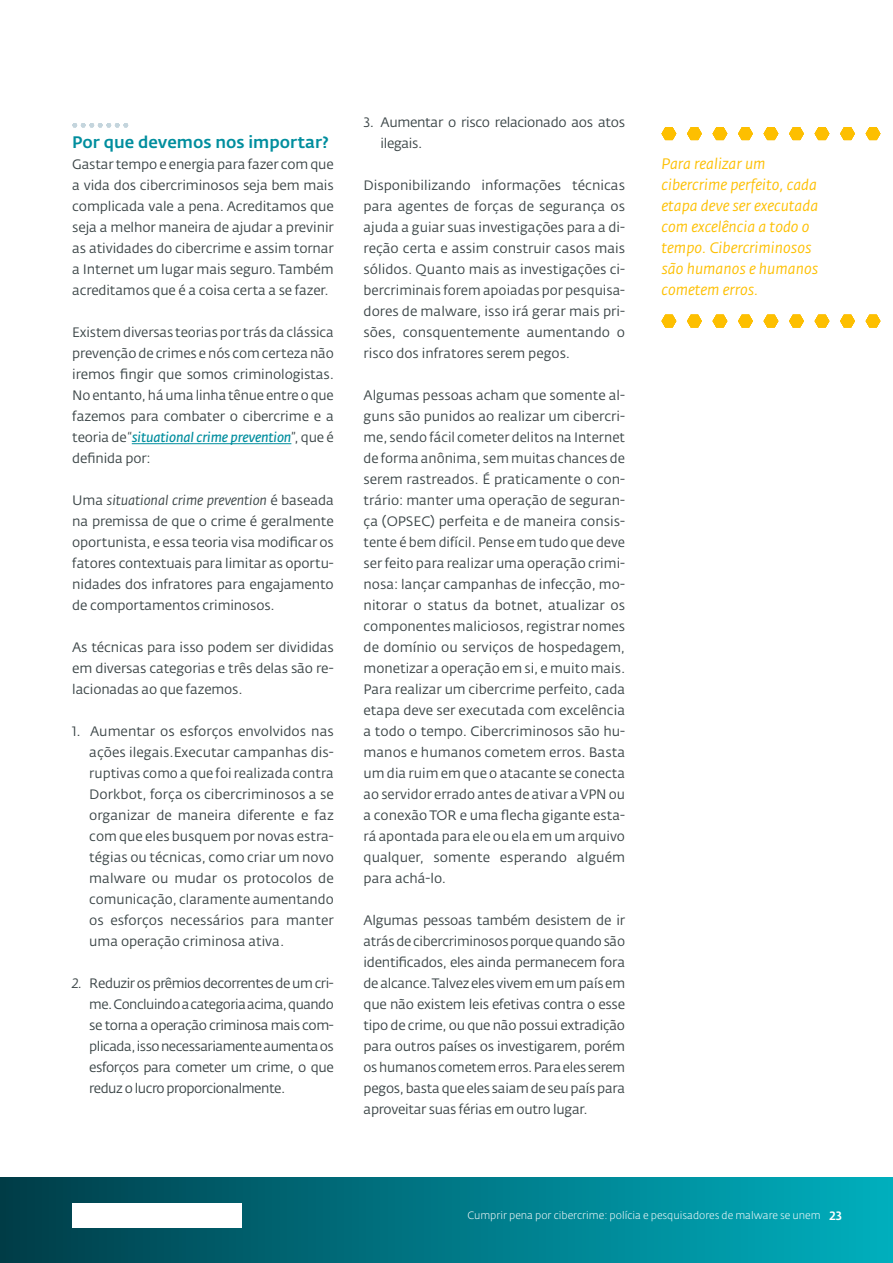
<style>
.page{position:relative;width:893px;height:1263px;background:#fff}
.page>*{position:absolute;margin:0;border:0;box-sizing:border-box;transform-origin:0 0}
.t1{font:500 16.5px "Fedra Sans Alt Pro";color:#008e9e}
.t2{font:italic 15px/21px "Fedra Sans Alt Pro";color:#fdbf00}
.t3{font:13.5px/21px "Fedra Sans Alt Pro";letter-spacing:-.01em;color:#3a4446;text-align:justify}
.t4{font:500 12px "Fedra Sans Alt Pro";color:#fff}
.t5{font:300 10.5px "Fedra Sans Alt Pro";color:#fff}
.s1{font-weight:600;font-style:italic;color:#008e9e}
.s2{font-style:italic}
</style>
<div class="page">
<hr style="left:132px;top:443px;width:159px;height:1px;background:#008e9e">
<svg style="left:72px;top:123px;width:56px;height:4px"></svg>
<div style="left:0;top:1178px;width:893px;height:85px;background:linear-gradient(to right,#003e4a,#00b0bf)"></div>
<img style="left:72px;top:1203px;width:169px;height:24px">
<svg style="left:661px;top:315px;width:15px;height:12px"></svg>
<svg style="left:687px;top:315px;width:15px;height:12px"></svg>
<svg style="left:713px;top:315px;width:14px;height:12px"></svg>
<svg style="left:738px;top:315px;width:15px;height:12px"></svg>
<svg style="left:764px;top:315px;width:14px;height:12px"></svg>
<svg style="left:789px;top:315px;width:15px;height:12px"></svg>
<svg style="left:815px;top:315px;width:14px;height:12px"></svg>
<svg style="left:840px;top:315px;width:15px;height:12px"></svg>
<svg style="left:866px;top:315px;width:14px;height:12px"></svg>
<svg style="left:661px;top:127px;width:15px;height:13px"></svg>
<svg style="left:687px;top:127px;width:15px;height:13px"></svg>
<svg style="left:713px;top:127px;width:14px;height:13px"></svg>
<svg style="left:738px;top:127px;width:15px;height:13px"></svg>
<svg style="left:764px;top:127px;width:14px;height:13px"></svg>
<svg style="left:789px;top:127px;width:15px;height:13px"></svg>
<svg style="left:815px;top:127px;width:14px;height:13px"></svg>
<svg style="left:840px;top:127px;width:15px;height:13px"></svg>
<svg style="left:866px;top:127px;width:14px;height:13px"></svg>
<p class="t1" style="left:72px;top:132px;width:258px">Por que devemos nos importar?</p>
<p class="t3" style="left:72px;top:154px;width:263px">Gastar tempo e energia para fazer com que a vida dos cibercriminosos seja bem mais complicada vale a pena. Acreditamos que seja a melhor maneira de ajudar a previnir as atividades do cibercrime e assim tornar a Internet um lugar mais seguro. Também acreditamos que é a coisa certa a se fazer.</p>
<p class="t3" style="left:72px;top:322px;width:263px">Existem diversas teorias por trás da clássica prevenção de crimes e nós com certeza não iremos fingir que somos criminologistas.<br>No entanto, há uma linha tênue entre o que fazemos para combater o cibercrime e a teoria de “<span class="s1">situational crime prevention</span>”, que é definida por:</p>
<p class="t3" style="left:72px;top:490px;width:263px">Uma <span class="s2">situational crime prevention</span> é baseada na premissa de que o crime é geralmente oportunista, e essa teoria visa modificar os fatores contextuais para limitar as oportu&shy;nidades dos infratores para engajamento de comportamentos criminosos.</p>
<p class="t3" style="left:72px;top:637px;width:263px">As técnicas para isso podem ser divididas em diversas categorias e três delas são re&shy;lacionadas ao que fazemos.</p>
<p class="t3" style="left:89px;top:721px;width:246px;text-indent:-17px">1. Aumentar os esforços envolvidos nas ações ilegais.Executar campanhas dis&shy;ruptivas como a que foi realizada contra Dorkbot, força os cibercriminosos a se organizar de maneira diferente e faz com que eles busquem por novas estra&shy;tégias ou técnicas, como criar um novo malware ou mudar os protocolos de comunicação, claramente aumentando os esforços necessários para manter uma operação criminosa ativa.</p>
<p class="t3" style="left:89px;top:973px;width:246px;text-indent:-17px"><span class="s2">2.</span> Reduzir os prêmios decorrentes de um cri&shy;me. Concluindo a categoria acima, quando se torna a operação criminosa mais com&shy;plicada, isso necessariamente aumenta os esforços para cometer um crime, o que reduz o lucro proporcionalmente.</p>
<p class="t3" style="left:381px;top:112px;width:246px;text-indent:-17px">3. Aumentar o risco relacionado aos atos ilegais.</p>
<p class="t3" style="left:364px;top:175px;width:263px">Disponibilizando informações técnicas para agentes de forças de segurança os ajuda a guiar suas investigações para a di&shy;reção certa e assim construir casos mais sólidos. Quanto mais as investigações ci&shy;bercriminais forem apoiadas por pesquisa&shy;dores de malware, isso irá gerar mais pri&shy;sões, consquentemente aumentando o risco dos infratores serem pegos.</p>
<p class="t3" style="left:364px;top:385px;width:263px">Algumas pessoas acham que somente al&shy;guns são punidos ao realizar um cibercri&shy;me, sendo fácil cometer delitos na Internet de forma anônima, sem muitas chances de serem rastreados. É praticamente o con&shy;trário: manter uma operação de seguran&shy;ça (OPSEC) perfeita e de maneira consis&shy;tente é bem difícil. Pense em tudo que deve ser feito para realizar uma operação crimi&shy;nosa: lançar campanhas de infecção, mo&shy;nitorar o status da botnet, atualizar os componentes maliciosos, registrar nomes de domínio ou serviços de hospedagem, monetizar a operação em si, e muito mais.<br>Para realizar um cibercrime perfeito, cada etapa deve ser executada com excelência a todo o tempo. Cibercriminosos são hu&shy;manos e humanos cometem erros. Basta um dia ruim em que o atacante se conecta ao servidor errado antes de ativar a VPN ou a conexão TOR e uma flecha gigante esta&shy;rá apontada para ele ou ela em um arquivo qualquer, somente esperando alguém para achá-lo.</p>
<p class="t3" style="left:364px;top:910px;width:263px">Algumas pessoas também desistem de ir atrás de cibercriminosos porque quando são identificados, eles ainda permanecem fora de alcance. Talvez eles vivem em um país em que não existem leis efetivas contra o esse tipo de crime, ou que não possui extradição para outros países os investigarem, porém os humanos cometem erros. Para eles serem pegos, basta que eles saiam de seu país para aproveitar suas férias em outro lugar.</p>
<p class="t2" style="left:662px;top:154px;width:158px">Para realizar um cibercrime perfeito, cada etapa deve ser executada com excelência a todo o tempo. Cibercriminosos são humanos e humanos cometem erros.</p>
<p class="t5" style="left:467px;top:1209px;width:355px">Cumprir pena por cibercrime: polícia e pesquisadores de malware se unem</p>
<p class="t4" style="left:829px;top:1208px;width:14px">23</p>
</div>
